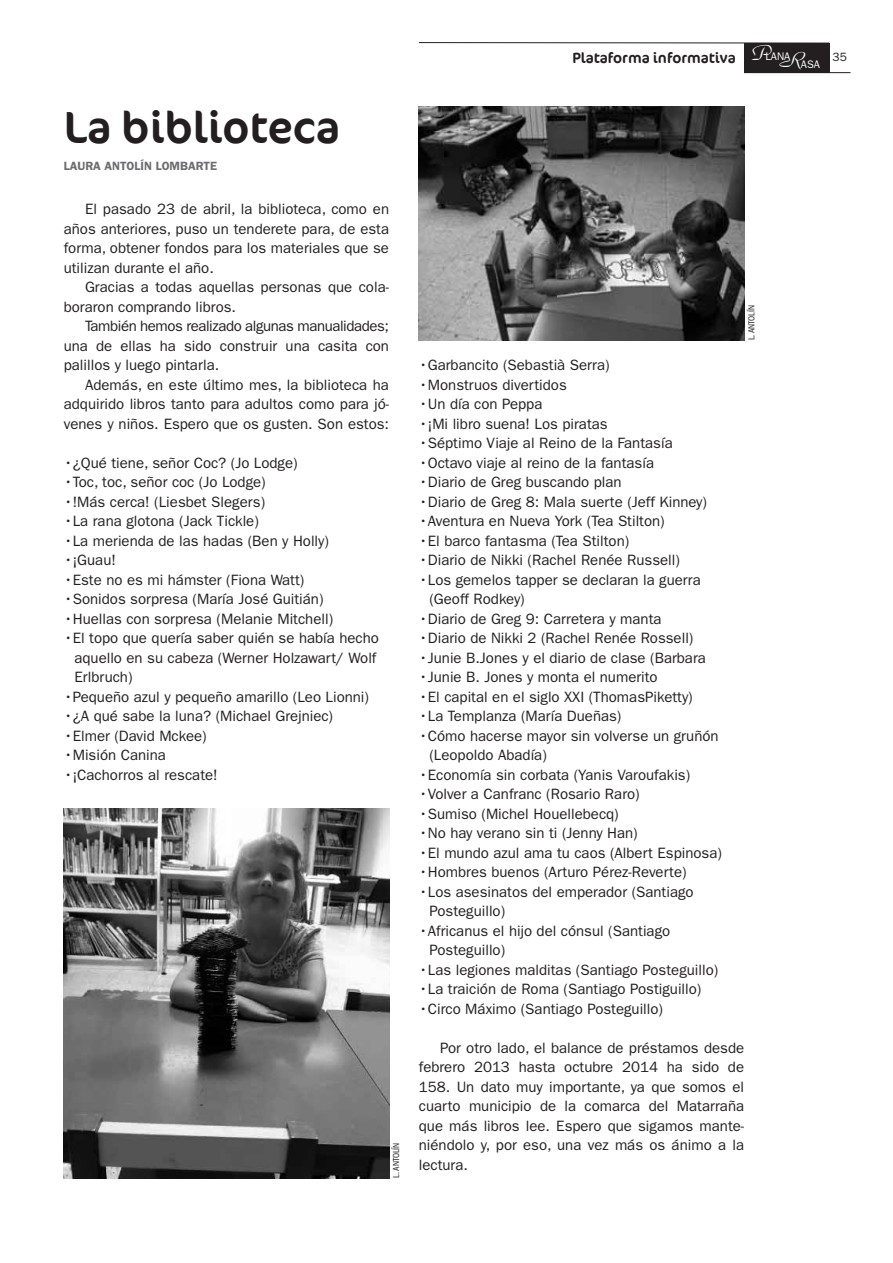
<style>
.page{position:relative;width:893px;height:1263px;background:#fff}
.page>*{position:absolute;margin:0;border:0;box-sizing:border-box;transform-origin:0 0}
.t1{font:45px "Cocon Offc";color:#231f20}
.t2{font:28.35px "Park Avenue";color:#fff}
.t3{font:15px/19.5px "Franklin Gothic";color:#231f20}
.t4{font:15px "Cocon Offc";color:#231f20}
.t5{font:600 12px "Franklin Gothic";color:#6c6d70}
.t6{font:12px "Franklin Gothic";color:#231f20}
.t7{font:10.95px "Franklin Gothic";color:#fff}
.t8{font:condensed 9px "Franklin Gothic";color:#231f20}
</style>
<div class="page">
<div style="left:744px;top:43px;width:85px;height:30px;background:#231f20"></div>
<svg style="left:418px;top:42px;width:412px;height:2px"></svg>
<hr style="left:744px;top:72px;width:106px;height:1px;background:#231f20">
<img style="left:64px;top:808px;width:325px;height:371px">
<img style="left:419px;top:106px;width:325px;height:234px">
<h1 class="t1" style="left:64px;top:95px;width:277px">La biblioteca</h1>
<p class="t5" style="left:64px;top:162px;width:155px">LAURA ANTOLÍN LOMBARTE</p>
<p class="t3" style="left:64px;top:200px;width:327px;text-align:justify;text-indent:21px">El pasado 23 de abril, la biblioteca, como en años anteriores, puso un tenderete para, de esta forma, obtener fondos para los materiales que se utilizan durante el año.</p>
<p class="t3" style="left:64px;top:278px;width:327px;text-indent:21px">Gracias a todas aquellas personas que cola&shy;boraron comprando libros.</p>
<p class="t3" style="left:64px;top:317px;width:327px;text-align:justify;text-indent:21px">También hemos realizado algunas manualidades; una de ellas ha sido construir una casita con palillos y luego pintarla.</p>
<p class="t3" style="left:64px;top:376px;width:327px;text-align:justify;text-indent:21px">Además, en este último mes, la biblioteca ha adquirido libros tanto para adultos como para jó&shy;venes y niños. Espero que os gusten. Son estos:</p>
<p class="t3" style="left:64px;top:454px;width:235px">•¿Qué tiene, señor Coc? (Jo Lodge)</p>
<p class="t3" style="left:64px;top:473px;width:204px">•Toc, toc, señor coc (Jo Lodge)</p>
<p class="t3" style="left:64px;top:493px;width:203px">•!Más cerca! (Liesbet Slegers)</p>
<p class="t3" style="left:64px;top:512px;width:197px">•La rana glotona (Jack Tickle)</p>
<p class="t3" style="left:64px;top:532px;width:267px">•La merienda de las hadas (Ben y Holly)</p>
<p class="t3" style="left:64px;top:551px;width:54px">•¡Guau!</p>
<p class="t3" style="left:64px;top:571px;width:242px">•Este no es mi hámster (Fiona Watt)</p>
<p class="t3" style="left:64px;top:590px;width:261px">•Sonidos sorpresa (María José Guitián)</p>
<p class="t3" style="left:64px;top:610px;width:271px">•Huellas con sorpresa (Melanie Mitchell)</p>
<p class="t3" style="left:74px;top:629px;width:306px;text-indent:-11px">•El topo que quería saber quién se había hecho aquello en su cabeza (Werner Holzawart/ Wolf<br>Erlbruch)</p>
<p class="t3" style="left:64px;top:688px;width:307px">•Pequeño azul y pequeño amarillo (Leo Lionni)</p>
<p class="t3" style="left:64px;top:707px;width:271px">•¿A qué sabe la luna? (Michael Grejniec)</p>
<p class="t3" style="left:64px;top:727px;width:144px">•Elmer (David Mckee)</p>
<p class="t3" style="left:64px;top:746px;width:104px">•Misión Canina</p>
<p class="t3" style="left:64px;top:766px;width:155px">•¡Cachorros al rescate!</p>
<p class="t8" style="left:393px;top:1178px;width:37px;rotate:-90deg">L. ANTOLÍN</p>
<h2 class="t2" style="left:752px;top:34px;width:21px">P</h2>
<p class="t4" style="left:572px;top:47px;width:165px">Plataforma informativa</p>
<p class="t6" style="left:833px;top:53px;width:16px">35</p>
<h2 class="t2" style="left:779px;top:41px;width:26px">R</h2>
<p class="t7" style="left:765px;top:53px;width:27px">LANA</p>
<p class="t7" style="left:801px;top:60px;width:21px">ASA</p>
<p class="t8" style="left:748px;top:340px;width:37px;rotate:-90deg">L. ANTOLÍN</p>
<p class="t3" style="left:419px;top:356px;width:192px">•Garbancito (Sebastià Serra)</p>
<p class="t3" style="left:419px;top:376px;width:149px">•Monstruos divertidos</p>
<p class="t3" style="left:419px;top:395px;width:125px">•Un día con Peppa</p>
<p class="t3" style="left:419px;top:415px;width:190px">•¡Mi libro suena! Los piratas</p>
<p class="t3" style="left:419px;top:434px;width:255px">•Séptimo Viaje al Reino de la Fantasía</p>
<p class="t3" style="left:419px;top:454px;width:237px">•Octavo viaje al reino de la fantasía</p>
<p class="t3" style="left:419px;top:473px;width:204px">•Diario de Greg buscando plan</p>
<p class="t3" style="left:419px;top:493px;width:290px">•Diario de Greg 8: Mala suerte (Jeff Kinney)</p>
<p class="t3" style="left:419px;top:512px;width:247px">•Aventura en Nueva York (Tea Stilton)</p>
<p class="t3" style="left:419px;top:532px;width:212px">•El barco fantasma (Tea Stilton)</p>
<p class="t3" style="left:419px;top:551px;width:263px">•Diario de Nikki (Rachel Renée Russell)</p>
<p class="t3" style="left:429px;top:571px;width:273px;text-indent:-11px">•Los gemelos tapper se declaran la guerra (Geoff Rodkey)</p>
<p class="t3" style="left:419px;top:610px;width:244px">•Diario de Greg 9: Carretera y manta</p>
<p class="t3" style="left:419px;top:629px;width:276px">•Diario de Nikki 2 (Rachel Renée Rossell)</p>
<p class="t3" style="left:419px;top:649px;width:289px">•Junie B.Jones y el diario de clase (Barbara</p>
<p class="t3" style="left:419px;top:668px;width:240px">•Junie B. Jones y monta el numerito</p>
<p class="t3" style="left:419px;top:688px;width:275px">•El capital en el siglo XXI (ThomasPiketty)</p>
<p class="t3" style="left:419px;top:707px;width:204px">•La Templanza (María Dueñas)</p>
<p class="t3" style="left:429px;top:727px;width:291px;text-indent:-11px">•Cómo hacerse mayor sin volverse un gruñón (Leopoldo Abadía)</p>
<p class="t3" style="left:419px;top:766px;width:273px">•Economía sin corbata (Yanis Varoufakis)</p>
<p class="t3" style="left:419px;top:785px;width:222px">•Volver a Canfranc (Rosario Raro)</p>
<p class="t3" style="left:419px;top:805px;width:201px">•Sumiso (Michel Houellebecq)</p>
<p class="t3" style="left:419px;top:824px;width:220px">•No hay verano sin ti (Jenny Han)</p>
<p class="t3" style="left:419px;top:844px;width:305px">•El mundo azul ama tu caos (Albert Espinosa)</p>
<p class="t3" style="left:419px;top:863px;width:269px">•Hombres buenos (Arturo Pérez-Reverte)</p>
<p class="t3" style="left:429px;top:883px;width:266px;text-indent:-11px">•Los asesinatos del emperador (Santiago<br>Posteguillo)</p>
<p class="t3" style="left:429px;top:922px;width:242px;text-indent:-11px">•Africanus el hijo del cónsul (Santiago<br>Posteguillo)</p>
<p class="t3" style="left:419px;top:961px;width:301px">•Las legiones malditas (Santiago Posteguillo)</p>
<p class="t3" style="left:419px;top:980px;width:284px">•La traición de Roma (Santiago Postiguillo)</p>
<p class="t3" style="left:419px;top:1000px;width:246px">•Circo Máximo (Santiago Posteguillo)</p>
<p class="t3" style="left:419px;top:1039px;width:327px;text-align:justify;text-indent:21px">Por otro lado, el balance de préstamos desde febrero 2013 hasta octubre 2014 ha sido de 158. Un dato muy importante, ya que somos el cuarto municipio de la comarca del Matarraña que más libros lee. Espero que sigamos mante&shy;niéndolo y, por eso, una vez más os ánimo a la lectura.</p>
</div>
